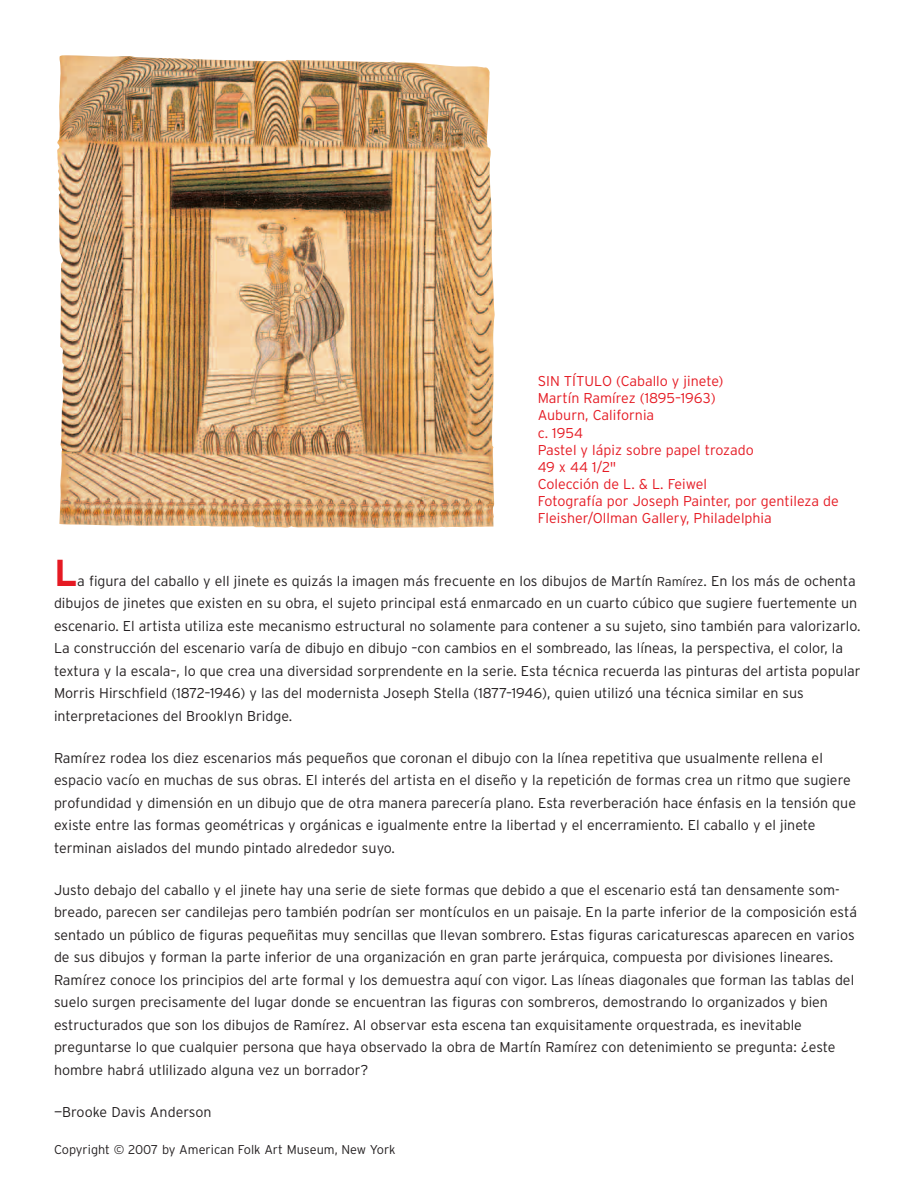
<style>
.page{position:relative;width:918px;height:1188px;background:#fff}
.page>*{position:absolute;margin:0;border:0;box-sizing:border-box;transform-origin:0 0}
.t1{font:700 37.5px "Interstate";color:#e51a23}
.t2{font:300 14.25px/22.5px "Interstate";color:#231f20}
.t3{font:300 14.25px/17.1px "Interstate";color:#e51a23}
.t4{font:300 12.75px "Interstate";color:#231f20}
.s1{font-size:12.75px}
</style>
<div class="page">
<img style="left:58px;top:55px;width:437px;height:473px">
<p class="t3" style="left:538px;top:373px;width:303px">SIN TÍTULO (Caballo y jinete)<br>Martín Ramírez (1895–1963)<br>Auburn, California<br>c. 1954<br>Pastel y lápiz sobre papel trozado<br>49 x 44 1/2"<br>Colección de L. &amp; L. Feiwel<br>Fotografía por Joseph Painter, por gentileza de<br>Fleisher/Ollman Gallery, Philadelphia</p>
<h1 class="t1" style="left:54px;top:551px;width:25px">L</h1>
<p class="t2" style="left:54px;top:569px;width:808px;text-indent:23px">a figura del caballo y ell jinete es quizás la imagen más frecuente en los dibujos de Martín <span class="s1">Ramírez</span>. En los más de ochenta dibujos de jinetes que existen en su obra, el sujeto principal está enmarcado en un cuarto cúbico que sugiere fuertemente un escenario. El artista utiliza este mecanismo estructural no solamente para contener a su sujeto, sino también para valorizarlo.<br>La construcción del escenario varía de dibujo en dibujo –con cambios en el sombreado, las líneas, la perspectiva, el color, la textura y la escala–, lo que crea una diversidad sorprendente en la serie. Esta técnica recuerda las pinturas del artista popular Morris Hirschfield (1872–1946) y las del modernista Joseph Stella (1877–1946), quien utilizó una técnica similar en sus interpretaciones del Brooklyn Bridge.</p>
<p class="t2" style="left:54px;top:746px;width:804px">Ramírez rodea los diez escenarios más pequeños que coronan el dibujo con la línea repetitiva que usualmente rellena el espacio vacío en muchas de sus obras. El interés del artista en el diseño y la repetición de formas crea un ritmo que sugiere profundidad y dimensión en un dibujo que de otra manera parecería plano. Esta reverberación hace énfasis en la tensión que existe entre las formas geométricas y orgánicas e igualmente entre la libertad y el encerramiento. El caballo y el jinete terminan aislados del mundo pintado alrededor suyo.</p>
<p class="t2" style="left:54px;top:878px;width:805px">Justo debajo del caballo y el jinete hay una serie de siete formas que debido a que el escenario está tan densamente som&shy;breado, parecen ser candilejas pero también podrían ser montículos en un paisaje. En la parte inferior de la composición está sentado un público de figuras pequeñitas muy sencillas que llevan sombrero. Estas figuras caricaturescas aparecen en varios de sus dibujos y forman la parte inferior de una organización en gran parte jerárquica, compuesta por divisiones lineares.<br>Ramírez conoce los principios del arte formal y los demuestra aquí con vigor. Las líneas diagonales que forman las tablas del suelo surgen precisamente del lugar donde se encuentran las figuras con sombreros, demostrando lo organizados y bien estructurados que son los dibujos de Ramírez. Al observar esta escena tan exquisitamente orquestrada, es inevitable preguntarse lo que cualquier persona que haya observado la obra de Martín Ramírez con detenimiento se pregunta: ¿este hombre habrá utlilizado alguna vez un borrador?</p>
<p class="t2" style="left:54px;top:1100px;width:159px">—Brooke Davis Anderson</p>
<p class="t4" style="left:54px;top:1142px;width:343px">Copyright © 2007 by American Folk Art Museum, New York</p>
</div>
